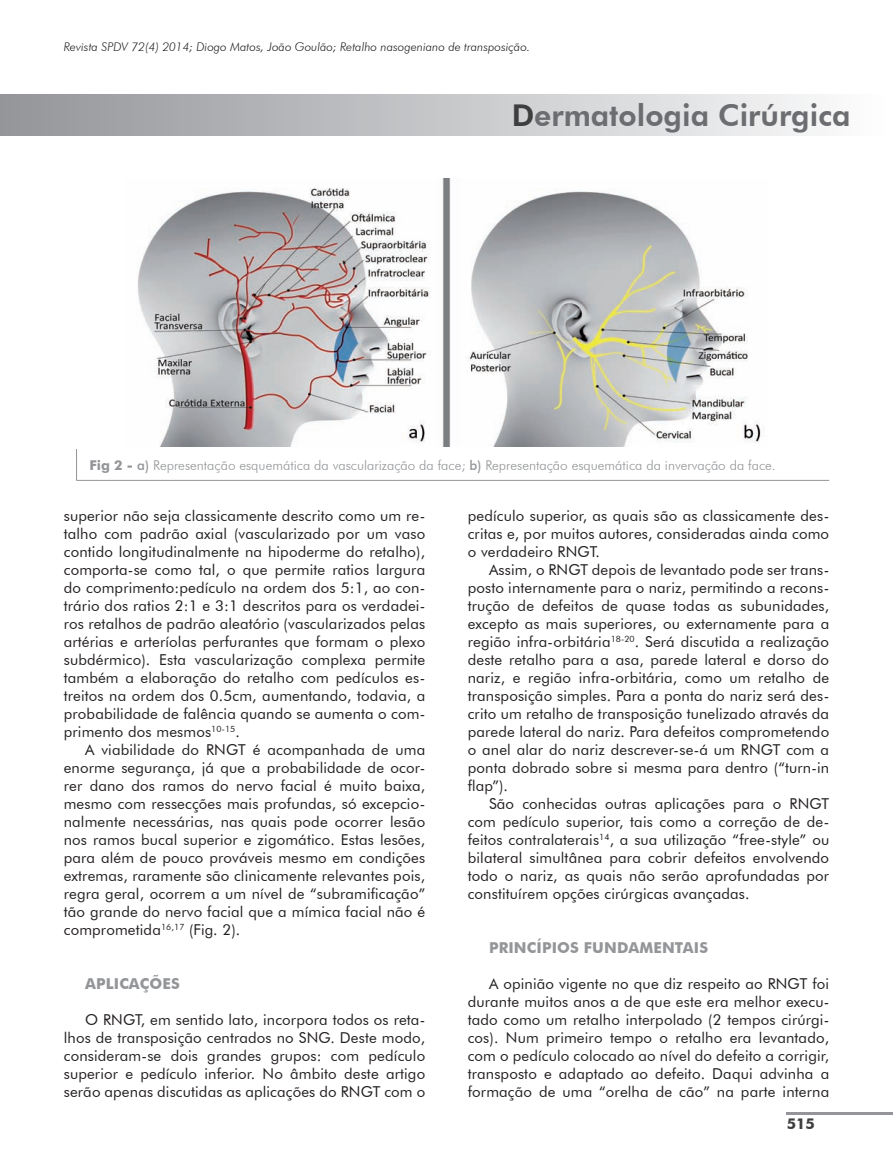
<style>
.page{position:relative;width:893px;height:1170px;background:#fff}
.page>*{position:absolute;margin:0;border:0;box-sizing:border-box;transform-origin:0 0}
.t1{font:800 30px "Futura BT";color:#6c6d70}
.t2{font:15px/18px "Futura BT";letter-spacing:.01em;color:#231f20;text-align:justify}
.t3{font:700 15px "Futura BT";letter-spacing:.01em;color:#939598}
.t4{font:700 15px "Futura BT";color:#3e3e3f}
.t5{font:300 13.5px "Futura BT";color:#939598}
.t6{font:italic 300 12px "Futura BT";color:#231f20}
.s1{color:#3e3e3f}
.s2{font-weight:700}
.s3{font-weight:500}
</style>
<div class="page">
<div style="left:0;top:94px;width:893px;height:41px;background:linear-gradient(to right,#939498,#fdfdfe)"></div>
<hr style="left:787px;top:1111px;width:106px;height:3px;background:#939598">
<hr style="left:76px;top:449px;width:1px;height:31px;background:#939598">
<hr style="left:76px;top:480px;width:753px;height:1px;background:#939598">
<img style="left:137px;top:179px;width:627px;height:267px">
<p class="t6" style="left:64px;top:39px;width:468px">Revista SPDV 72(4) 2014; Diogo Matos, João Goulão; Retalho nasogeniano de transposição.</p>
<h1 class="t1" style="left:512px;top:97px;width:340px"><span class="s1">D</span>ermatologia Cirúrgica</h1>
<p class="t5" style="left:90px;top:456px;width:688px"><span class="s2">Fig 2 -</span> <span class="s3">a)</span> Representação esquemática da vascularização da face; <span class="s3">b)</span> Representação esquemática da invervação da face.</p>
<p class="t2" style="left:64px;top:506px;width:363px">superior não seja classicamente descrito como um re&shy;talho com padrão axial (vascularizado por um vaso contido longitudinalmente na hipoderme do retalho), comporta-se como tal, o que permite ratios largura do comprimento:pedículo na ordem dos 5:1, ao con&shy;trário dos ratios 2:1 e 3:1 descritos para os verdadei&shy;ros retalhos de padrão aleatório (vascularizados pelas artérias e arteríolas perfurantes que formam o plexo subdérmico). Esta vascularização complexa permite também a elaboração do retalho com pedículos es&shy;treitos na ordem dos 0.5cm, aumentando, todavia, a probabilidade de falência quando se aumenta o com&shy;primento dos mesmos<sup>10-15</sup>.</p>
<p class="t2" style="left:64px;top:740px;width:363px;text-indent:21px">A viabilidade do RNGT é acompanhada de uma enorme segurança, já que a probabilidade de ocor&shy;rer dano dos ramos do nervo facial é muito baixa, mesmo com ressecções mais profundas, só excepcio&shy;nalmente necessárias, nas quais pode ocorrer lesão nos ramos bucal superior e zigomático. Estas lesões, para além de pouco prováveis mesmo em condições extremas, raramente são clinicamente relevantes pois, regra geral, ocorrem a um nível de “subramificação” tão grande do nervo facial que a mímica facial não é comprometida<sup>16,17</sup> (Fig. 2).</p>
<p class="t3" style="left:85px;top:974px;width:96px">APLICAÇÕES</p>
<p class="t2" style="left:64px;top:1010px;width:363px;text-indent:21px">O RNGT, em sentido lato, incorpora todos os reta&shy;lhos de transposição centrados no SNG. Deste modo, consideram-se dois grandes grupos: com pedículo superior e pedículo inferior. No âmbito deste artigo serão apenas discutidas as aplicações do RNGT com o</p>
<p class="t2" style="left:468px;top:506px;width:363px">pedículo superior, as quais são as classicamente des&shy;critas e, por muitos autores, consideradas ainda como o verdadeiro RNGT.</p>
<p class="t2" style="left:468px;top:560px;width:363px;text-indent:21px">Assim, o RNGT depois de levantado pode ser trans&shy;posto internamente para o nariz, permitindo a recons&shy;trução de defeitos de quase todas as subunidades, excepto as mais superiores, ou externamente para a região infra-orbitária<sup>18-20</sup>. Será discutida a realização deste retalho para a asa, parede lateral e dorso do nariz, e região infra-orbitária, como um retalho de transposição simples. Para a ponta do nariz será des&shy;crito um retalho de transposição tunelizado através da parede lateral do nariz. Para defeitos comprometendo o anel alar do nariz descrever-se-á um RNGT com a ponta dobrado sobre si mesma para dentro (“turn-in flap”).</p>
<p class="t2" style="left:468px;top:794px;width:363px;text-indent:21px">São conhecidas outras aplicações para o RNGT com pedículo superior, tais como a correção de de&shy;feitos contralaterais<sup>14</sup>, a sua utilização “free-style” ou bilateral simultânea para cobrir defeitos envolvendo todo o nariz, as quais não serão aprofundadas por constituírem opções cirúrgicas avançadas.</p>
<p class="t3" style="left:489px;top:938px;width:221px">PRINCÍPIOS FUNDAMENTAIS</p>
<p class="t2" style="left:468px;top:974px;width:363px;text-indent:21px">A opinião vigente no que diz respeito ao RNGT foi durante muitos anos a de que este era melhor execu&shy;tado como um retalho interpolado (2 tempos cirúrgi&shy;cos). Num primeiro tempo o retalho era levantado, com o pedículo colocado ao nível do defeito a corrigir, transposto e adaptado ao defeito. Daqui advinha a formação de uma “orelha de cão” na parte interna</p>
<p class="t4" style="left:787px;top:1114px;width:30px">515</p>
</div>
